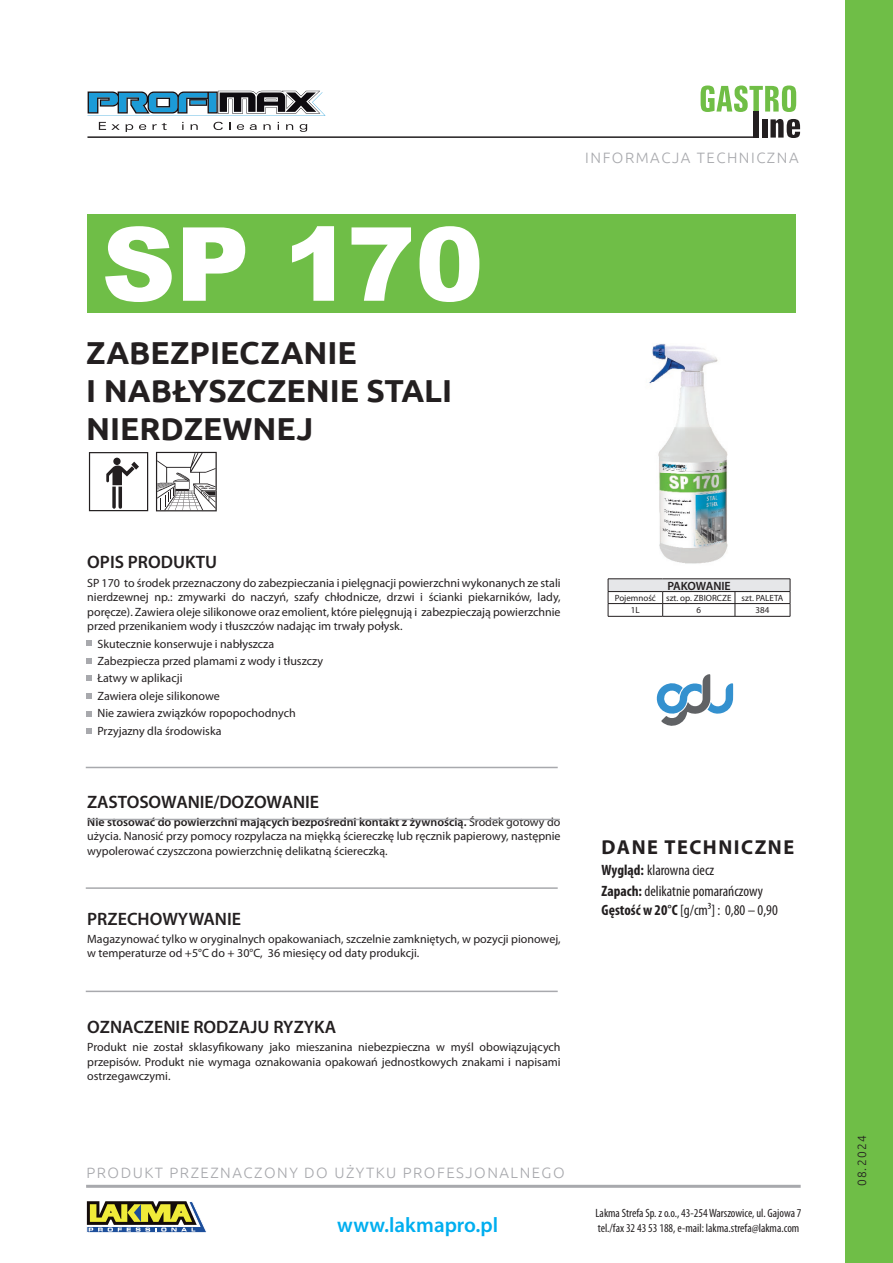
<style>
.page{position:relative;width:893px;height:1263px;background:#fff}
.page>*{position:absolute;margin:0;border:0;box-sizing:border-box;transform-origin:0 0}
.t1{font:900 102.45px "Arial";color:#fff}
.t2{font:700 31.8px/38.1px "Ubuntu";color:#231f20}
.t3{font:600 21px "Myriad Pro";color:#00aeef}
.t4{font:700 20.25px "Myriad Pro";letter-spacing:.075em;color:#231f20}
.t5{font:600 18px "Myriad Pro";color:#231f20}
.t6{font:condensed 15px/21px "Myriad Pro";color:#231f20}
.t7{font:300 15px "Ubuntu";letter-spacing:.1em;color:#a8a9ad}
.t8{font:12px/14.4px "Myriad Pro";color:#231f20;text-align:justify}
.t9{font:condensed 12px/15px "Myriad Pro";color:#231f20}
.t10{font:600 12px "Myriad Pro";color:#231f20}
.t11{font:300 12px "Ubuntu";letter-spacing:.1em;color:#231f20}
.t12{font:9px/12.3px "Myriad Pro";color:#231f20}
.s1{font-weight:600}
.s2{font-weight:700}
</style>
<div class="page">
<div style="left:87px;top:214px;width:709px;height:98px;background:#6fbe47"></div>
<svg style="left:701px;top:86px;width:95px;height:26px"></svg>
<div style="left:753px;top:111px;width:6px;height:27px;background:#231f20"></div>
<div style="left:762px;top:119px;width:5px;height:19px;background:#231f20"></div>
<svg style="left:770px;top:119px;width:30px;height:19px"></svg>
<hr style="left:87px;top:136px;width:672px;height:2px;background:#231f20">
<svg style="left:99px;top:122px;width:21px;height:8px"></svg>
<svg style="left:126px;top:124px;width:7px;height:8px"></svg>
<svg style="left:139px;top:124px;width:7px;height:6px"></svg>
<svg style="left:152px;top:123px;width:15px;height:7px"></svg>
<svg style="left:191px;top:124px;width:7px;height:6px"></svg>
<svg style="left:213px;top:122px;width:10px;height:8px"></svg>
<svg style="left:237px;top:124px;width:7px;height:6px"></svg>
<svg style="left:250px;top:124px;width:7px;height:6px"></svg>
<svg style="left:263px;top:124px;width:8px;height:6px"></svg>
<svg style="left:286px;top:124px;width:7px;height:6px"></svg>
<svg style="left:300px;top:124px;width:7px;height:8px"></svg>
<svg style="left:87px;top:91px;width:239px;height:25px"></svg>
<div style="left:845px;top:0;width:48px;height:1263px;background:#6fbe47"></div>
<svg style="left:86px;top:1201px;width:121px;height:32px"></svg>
<hr style="left:86px;top:1185px;width:715px;height:3px;background:#a8a9ad">
<hr style="left:86px;top:767px;width:472px;height:1px;background:#a8a9ad">
<hr style="left:86px;top:991px;width:472px;height:1px;background:#a8a9ad">
<hr style="left:86px;top:887px;width:472px;height:2px;background:#a8a9ad">
<hr style="left:87px;top:819px;width:473px;height:1px;background:#a8a9ad">
<svg style="left:87px;top:640px;width:5px;height:6px"></svg>
<svg style="left:87px;top:658px;width:5px;height:5px"></svg>
<svg style="left:87px;top:676px;width:5px;height:5px"></svg>
<svg style="left:87px;top:693px;width:5px;height:6px"></svg>
<svg style="left:87px;top:711px;width:5px;height:5px"></svg>
<svg style="left:87px;top:729px;width:5px;height:5px"></svg>
<div style="left:608px;top:579px;width:182px;height:12px;background:#e6e7e9"></div>
<hr style="left:608px;top:591px;width:55px;height:1px;background:#231f20">
<hr style="left:663px;top:591px;width:72px;height:1px;background:#231f20">
<hr style="left:735px;top:591px;width:55px;height:1px;background:#231f20">
<hr style="left:608px;top:603px;width:55px;height:1px;background:#231f20">
<svg style="left:608px;top:579px;width:1px;height:37px"></svg>
<hr style="left:663px;top:603px;width:72px;height:1px;background:#231f20">
<svg style="left:662px;top:592px;width:1px;height:24px"></svg>
<hr style="left:735px;top:603px;width:55px;height:1px;background:#231f20">
<svg style="left:735px;top:592px;width:1px;height:24px"></svg>
<hr style="left:608px;top:616px;width:55px;height:1px;background:#231f20">
<hr style="left:663px;top:616px;width:72px;height:1px;background:#231f20">
<hr style="left:735px;top:616px;width:55px;height:1px;background:#231f20">
<hr style="left:608px;top:578px;width:55px;height:1px;background:#231f20">
<hr style="left:663px;top:578px;width:72px;height:1px;background:#231f20">
<hr style="left:735px;top:578px;width:55px;height:1px;background:#231f20">
<svg style="left:790px;top:579px;width:1px;height:37px"></svg>
<svg style="left:89px;top:452px;width:59px;height:59px"></svg>
<svg style="left:657px;top:674px;width:76px;height:52px"></svg>
<img style="left:649px;top:343px;width:79px;height:221px">
<svg style="left:156px;top:452px;width:61px;height:59px"></svg>
<h1 class="t1" style="left:102px;top:190px;width:383px">SP 170</h1>
<h2 class="t2" style="left:86px;top:333px;width:367px">ZABEZPIECZANIE<br>I NABŁYSZCZENIE STALI<br>NIERDZEWNEJ</h2>
<p class="t7" style="left:585px;top:149px;width:215px">INFORMACJA TECHNICZNA</p>
<h3 class="t5" style="left:87px;top:550px;width:131px">OPIS PRODUKTU</h3>
<p class="t8" style="left:87px;top:575px;width:475px">SP 170 to środek przeznaczony do zabezpieczania i pielęgnacji powierzchni wykonanych ze stali nierdzewnej np.: zmywarki do naczyń, szafy chłodnicze, drzwi i ścianki piekarników, lady, poręcze). Zawiera oleje silikonowe oraz emolient, które pielęgnują i zabezpieczają powierzchnie przed przenikaniem wody i tłuszczów nadając im trwały połysk.</p>
<p class="t8" style="left:97px;top:635px;width:227px;line-height:17.4px;text-align:left">Skutecznie konserwuje i nabłyszcza<br>Zabezpiecza przed plamami z wody i tłuszczy<br>Łatwy w aplikacji<br>Zawiera oleje silikonowe<br>Nie zawiera związków ropopochodnych<br>Przyjazny dla środowiska</p>
<h3 class="t5" style="left:87px;top:791px;width:233px">ZASTOSOWANIE/DOZOWANIE</h3>
<p class="t8" style="left:87px;top:814px;width:475px"><span class="s1">Nie stosować do powierzchni mających bezpośredni kontakt z żywnością.</span> Środek gotowy do użycia. Nanosić przy pomocy rozpylacza na miękką ściereczkę lub ręcznik papierowy, następnie wypolerować czyszczona powierzchnię delikatną ściereczką.</p>
<h3 class="t5" style="left:87px;top:908px;width:155px">PRZECHOWYWANIE</h3>
<p class="t8" style="left:87px;top:931px;width:475px">Magazynować tylko w oryginalnych opakowaniach, szczelnie zamkniętych, w pozycji pionowej, w temperaturze od +5°C do + 30°C, 36 miesięcy od daty produkcji.</p>
<h3 class="t5" style="left:87px;top:1015px;width:250px">OZNACZENIE RODZAJU RYZYKA</h3>
<p class="t8" style="left:87px;top:1040px;width:475px">Produkt nie został sklasyfikowany jako mieszanina niebezpieczna w myśl obowiązujących przepisów. Produkt nie wymaga oznakowania opakowań jednostkowych znakami i napisami ostrzegawczymi.</p>
<p class="t7" style="left:86px;top:1164px;width:480px">PRODUKT PRZEZNACZONY DO UŻYTKU PROFESJONALNEGO</p>
<p class="t10" style="left:667px;top:578px;width:65px">PAKOWANIE</p>
<p class="t12" style="left:631px;top:592px;width:154px;text-indent:-16px">Pojemność szt. op. ZBIORCZE szt. PALETA<br>1L</p>
<p class="t12" style="left:696px;top:604px;width:6px">6</p>
<p class="t12" style="left:756px;top:604px;width:15px">384</p>
<h3 class="t4" style="left:602px;top:834px;width:194px">DANE TECHNICZNE</h3>
<p class="t6" style="left:602px;top:859px;width:163px"><span class="s2">Wygląd:</span> klarowna ciecz<br><span class="s2">Zapach:</span> delikatnie pomarańczowy</p>
<p class="t6" style="left:602px;top:900px;width:178px"><span class="s2">Gęstość w 20°C</span> [g/cm³] : 0,80 – 0,90</p>
<h3 class="t3" style="left:337px;top:1211px;width:162px">www.lakmapro.pl</h3>
<p class="t9" style="left:596px;top:1205px;width:208px">Lakma Strefa Sp. z o.o., 43-254 Warszowice, ul. Gajowa 7 tel./fax 32 43 53 188, e-mail: lakma.strefa@lakma.com</p>
<p class="t11" style="left:855px;top:1186px;width:52px;rotate:-90deg">08.2024</p>
</div>
